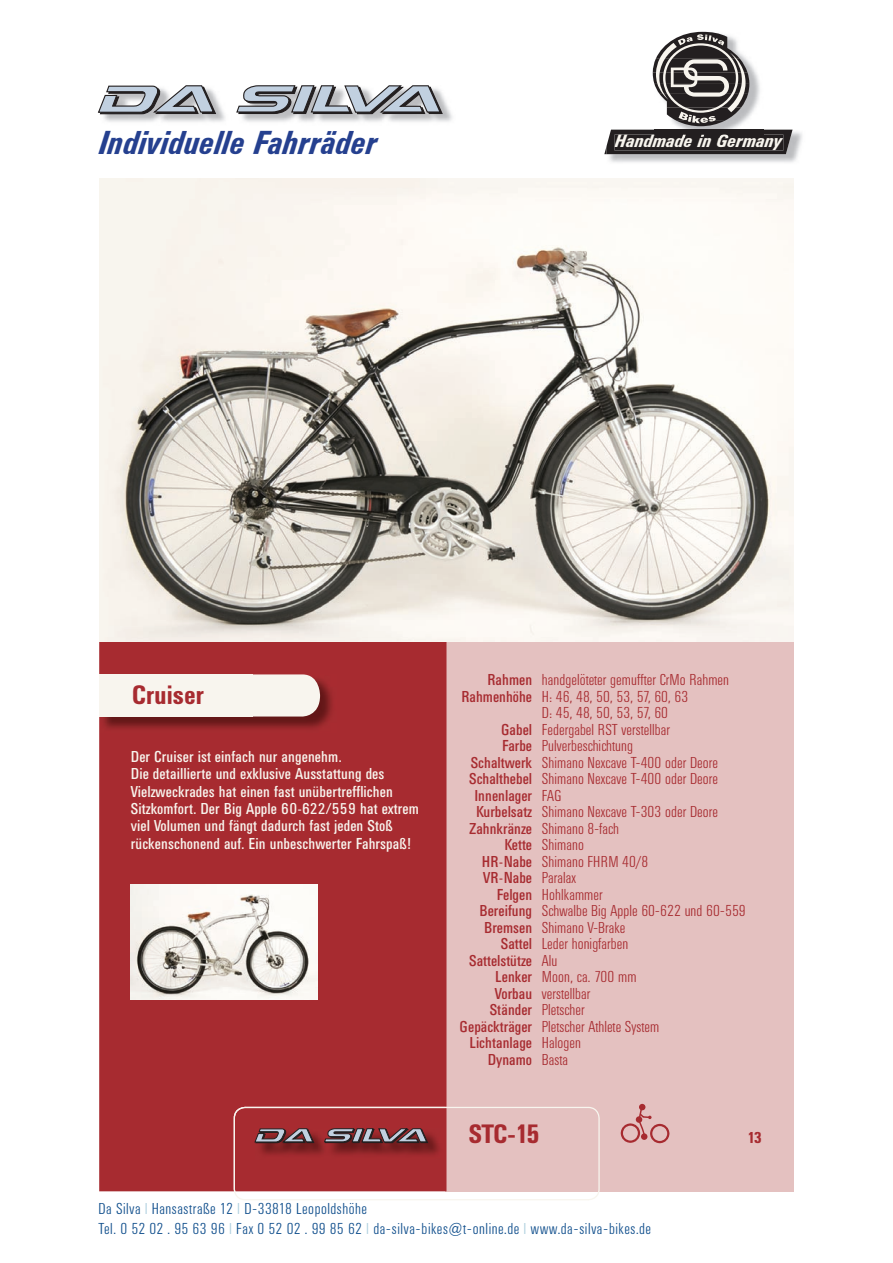
<style>
.page{position:relative;width:893px;height:1263px;background:#fff}
.page>*{position:absolute;margin:0;border:0;box-sizing:border-box;transform-origin:0 0}
.t1{font:italic 700 33px "Univers Condensed BQ";letter-spacing:.01em;color:#25408f}
.t2{font:700 26.4px "Univers Condensed BQ";letter-spacing:.005em;color:#a72b30}
.t3{font:italic 700 18.15px "Univers Condensed BQ";color:#f8f5ee;scale:1.08 1}
.t4{font:300 15.6px/16.5px "Univers Condensed BQ";letter-spacing:.005em;color:#a72b30}
.t5{font:15.6px/17.2px "Univers Condensed BQ";letter-spacing:.005em;color:#f8f5ee}
.t6{font:15.6px/16.5px "Univers Condensed BQ";color:#a72b30;text-align:right}
.t7{font:300 15.6px/19.8px "Univers Condensed BQ";letter-spacing:.03em;color:#0f4e8c}
.t8{font:700 15.6px "Univers Condensed BQ";color:#a72b30}
.s1{color:#afd0df}
</style>
<div class="page">
<img style="left:100px;top:96px;width:352px;height:26px">
<svg style="left:235px;top:85px;width:208px;height:29px"></svg>
<svg style="left:97px;top:85px;width:120px;height:29px"></svg>
<img style="left:607px;top:131px;width:195px;height:32px">
<svg style="left:604px;top:31px;width:189px;height:123px"></svg>
<div style="left:445px;top:642px;width:349px;height:549px;background:#e4c1c0"></div>
<div style="left:99px;top:642px;width:347px;height:549px;background:#a72b30"></div>
<img style="left:100px;top:675px;width:236px;height:57px">
<svg style="left:253px;top:674px;width:67px;height:42px"></svg>
<div style="left:99px;top:674px;width:154px;height:42px;background:#f8f5ee"></div>
<img style="left:99px;top:179px;width:695px;height:463px">
<svg style="left:234px;top:1107px;width:366px;height:93px"></svg>
<svg style="left:621px;top:1104px;width:48px;height:39px"></svg>
<div style="left:636px;top:1116px;width:6px;height:7px;background:#a72b30;border-radius:50%"></div>
<div style="left:641px;top:1133px;width:6px;height:7px;background:#a72b30;border-radius:50%"></div>
<img style="left:131px;top:885px;width:186px;height:114px">
<h1 class="t1" style="left:98px;top:124px;width:279px">Individuelle Fahrräder</h1>
<p class="t3" style="left:615px;top:131px;width:156px">Handmade in Germany</p>
<h2 class="t2" style="left:132px;top:679px;width:73px">Cruiser</h2>
<p class="t5" style="left:131px;top:748px;width:290px">Der Cruiser ist einfach nur angenehm.<br>Die detaillierte und exklusive Ausstattung des Vielzweckrades hat einen fast unübertrefflichen Sitzkomfort. Der Big Apple 60-622/559 hat extrem viel Volumen und fängt dadurch fast jeden Stoß rückenschonend auf. Ein unbeschwerter Fahrspaß!</p>
<p class="t6" style="left:461px;top:672px;width:72px">Rahmen<br>Rahmenhöhe</p>
<p class="t6" style="left:460px;top:721px;width:74px">Gabel<br>Farbe<br>Schaltwerk<br>Schalthebel<br>Innenlager<br>Kurbelsatz<br>Zahnkränze<br>Kette<br>HR-Nabe<br>VR-Nabe<br>Felgen<br>Bereifung<br>Bremsen<br>Sattel<br>Sattelstütze<br>Lenker<br>Vorbau<br>Ständer<br>Gepäckträger<br>Lichtanlage<br>Dynamo</p>
<p class="t4" style="left:542px;top:672px;width:205px">handgelöteter gemuffter CrMo Rahmen<br>H: 46, 48, 50, 53, 57, 60, 63<br>D: 45, 48, 50, 53, 57, 60<br>Federgabel RST verstellbar<br>Pulverbeschichtung<br>Shimano Nexcave T-400 oder Deore<br>Shimano Nexcave T-400 oder Deore<br>FAG<br>Shimano Nexcave T-303 oder Deore<br>Shimano 8-fach<br>Shimano<br>Shimano FHRM 40/8<br>Paralax<br>Hohlkammer<br>Schwalbe Big Apple 60-622 und 60-559<br>Shimano V-Brake<br>Leder honigfarben<br>Alu<br>Moon, ca. 700 mm<br>verstellbar<br>Pletscher<br>Pletscher Athlete System<br>Halogen<br>Basta</p>
<h2 class="t2" style="left:469px;top:1118px;width:72px">STC-15</h2>
<p class="t8" style="left:747px;top:1128px;width:16px">13</p>
<p class="t7" style="left:99px;top:1199px;width:554px">Da Silva <span class="s1">I</span> Hansastraße 12 <span class="s1">I</span> D-33818 Leopoldshöhe<br>Tel. 0 52 02 . 95 63 96 <span class="s1">I</span> Fax 0 52 02 . 99 85 62 <span class="s1">I</span> da-silva-bikes@t-online.de <span class="s1">I</span> www.da-silva-bikes.de</p>
</div>
